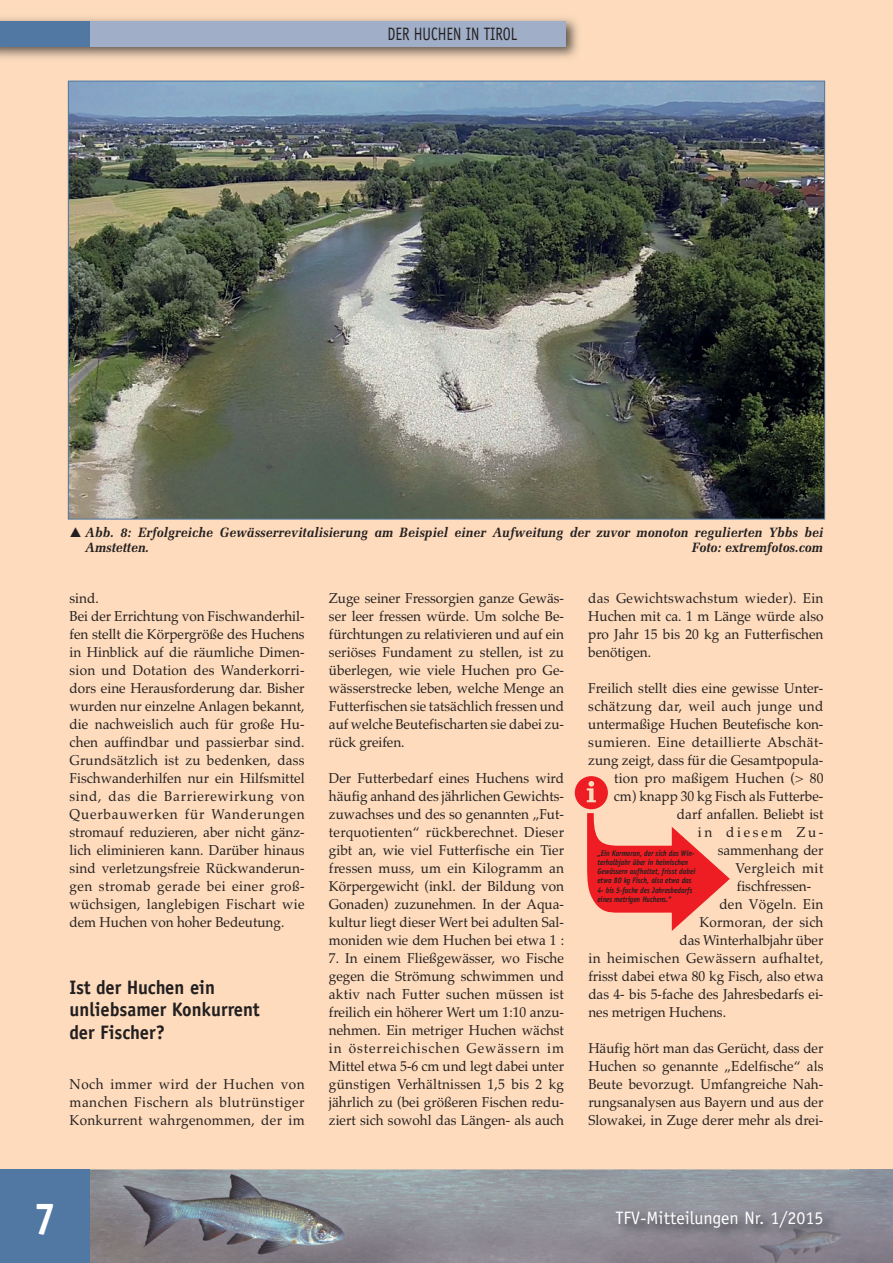
<style>
.page{position:relative;width:893px;height:1263px;background:#fddbbc}
.page>*{position:absolute;margin:0;border:0;box-sizing:border-box;transform-origin:0 0}
.t1{font:700 45px "Officina Sans";color:#fff;scale:.9 1}
.t2{font:700 19.5px/22.5px "Officina Sans";color:#231f20;scale:.95 1}
.t3{font:18px "Officina Sans";color:#fff}
.t4{font:18px "Officina Sans";color:#231f20;scale:.8 1}
.t5{font:14.25px/18px "Palatino";color:#231f20;text-align:justify;scale:.95 1}
.t6{font:14.25px "Palatino";letter-spacing:.03em;color:#231f20;scale:.95 1}
.t7{font:14.25px "Palatino";letter-spacing:.035em;color:#231f20;scale:.95 1}
.t8{font:14.25px "Palatino";letter-spacing:.025em;color:#231f20;scale:.95 1}
.t9{font:14.25px "Palatino";letter-spacing:.04em;color:#231f20;scale:.95 1}
.t10{font:14.25px "Palatino";letter-spacing:.2em;color:#231f20;scale:.95 1}
.t11{font:italic 700 13.5px/15px "Melior";letter-spacing:.005em;color:#231f20;scale:.93 1}
.t12{font:italic 700 8.1px/9.1px "Officina Sans";color:#231f20;scale:.87 1}
</style>
<div class="page">
<div style="left:0;top:1169px;width:89px;height:94px;background:#5078a2"></div>
<img style="left:89px;top:1169px;width:759px;height:94px">
<img style="left:0;top:18px;width:578px;height:40px">
<div style="left:82px;top:21px;width:484px;height:26px;background:#a0aec7"></div>
<div style="left:0;top:21px;width:89px;height:26px;background:#5078a2"></div>
<svg style="left:575px;top:776px;width:155px;height:155px"></svg>
<img style="left:70px;top:83px;width:753px;height:434px">
<p class="t4" style="left:387px;top:27px;width:164px">DER HUCHEN IN TIROL</p>
<p class="t11" style="left:85px;top:526px;width:795px">Abb. 8: Erfolgreiche Gewässerrevitalisierung am Beispiel einer Aufweitung der zuvor monoton regulierten Ybbs bei<br>Amstetten.</p>
<p class="t11" style="left:692px;top:541px;width:143px">Foto: extremfotos.com</p>
<p class="t5" style="left:70px;top:591px;width:249px;text-align:left">sind.<br>Bei der Errichtung von Fischwanderhil&shy;fen stellt die Körpergröße des Huchens in Hinblick auf die räumliche Dimen&shy;sion und Dotation des Wanderkorri&shy;dors eine Herausforderung dar. Bisher wurden nur einzelne Anlagen bekannt, die nachweislich auch für große Hu&shy;chen auffindbar und passierbar sind.<br>Grundsätzlich ist zu bedenken, dass Fischwanderhilfen nur ein Hilfsmittel sind, das die Barrierewirkung von Querbauwerken für Wanderungen stromauf reduzieren, aber nicht gänz&shy;lich eliminieren kann. Darüber hinaus sind verletzungsfreie Rückwanderun&shy;gen stromab gerade bei einer groß&shy;wüchsigen, langlebigen Fischart wie dem Huchen von hoher Bedeutung.</p>
<h2 class="t2" style="left:70px;top:978px;width:202px">Ist der Huchen ein unliebsamer Konkurrent der Fischer?</h2>
<p class="t5" style="left:70px;top:1077px;width:249px">Noch immer wird der Huchen von manchen Fischern als blutrünstiger Konkurrent wahrgenommen, der im</p>
<p class="t5" style="left:329px;top:591px;width:249px">Zuge seiner Fressorgien ganze Gewäs&shy;ser leer fressen würde. Um solche Be&shy;fürchtungen zu relativieren und auf ein seriöses Fundament zu stellen, ist zu überlegen, wie viele Huchen pro Ge&shy;wässerstrecke leben, welche Menge an Futterfischen sie tatsächlich fressen und auf welche Beutefischarten sie dabei zu&shy;rück greifen.</p>
<p class="t5" style="left:329px;top:771px;width:249px">Der Futterbedarf eines Huchens wird häufig anhand des jährlichen Gewichts&shy;zuwachses und des so genannten „Fut&shy;terquotienten“ rückberechnet. Dieser gibt an, wie viel Futterfische ein Tier fressen muss, um ein Kilogramm an Körpergewicht (inkl. der Bildung von Gonaden) zuzunehmen. In der Aqua&shy;kultur liegt dieser Wert bei adulten Sal&shy;moniden wie dem Huchen bei etwa 1 :</p>
<p class="t5" style="left:329px;top:951px;width:249px">7. In einem Fließgewässer, wo Fische gegen die Strömung schwimmen und aktiv nach Futter suchen müssen ist freilich ein höherer Wert um 1:10 anzu&shy;nehmen. Ein metriger Huchen wächst in österreichischen Gewässern im Mittel etwa 5-6 cm und legt dabei unter günstigen Verhältnissen 1,5 bis 2 kg jährlich zu (bei größeren Fischen redu&shy;ziert sich sowohl das Längen- als auch</p>
<p class="t5" style="left:588px;top:590px;width:249px">das Gewichtswachstum wieder). Ein Huchen mit ca. 1 m Länge würde also pro Jahr 15 bis 20 kg an Futterfischen benötigen.</p>
<p class="t5" style="left:588px;top:681px;width:249px">Freilich stellt dies eine gewisse Unter-</p>
<p class="t8" style="left:588px;top:700px;width:249px">schätzung dar, weil auch junge und</p>
<p class="t5" style="left:588px;top:717px;width:249px">untermaßige Huchen Beutefische kon-</p>
<p class="t6" style="left:588px;top:736px;width:249px">sumieren. Eine detaillierte Abschät-</p>
<p class="t5" style="left:588px;top:753px;width:249px">zung zeigt, dass für die Gesamtpopula-</p>
<p class="t5" style="left:614px;top:771px;width:222px">tion pro maßigem Huchen (&gt; 80</p>
<p class="t5" style="left:614px;top:789px;width:222px">cm) knapp 30 kg Fisch als Futterbe-</p>
<p class="t5" style="left:677px;top:807px;width:156px">darf anfallen. Beliebt ist</p>
<p class="t10" style="left:698px;top:826px;width:134px">in diesem Zu-</p>
<p class="t5" style="left:718px;top:843px;width:113px">sammenhang der</p>
<p class="t9" style="left:735px;top:862px;width:94px">Vergleich mit</p>
<p class="t5" style="left:737px;top:879px;width:80px">fischfressen-</p>
<p class="t5" style="left:719px;top:897px;width:111px">den Vögeln. Ein</p>
<p class="t5" style="left:699px;top:915px;width:132px">Kormoran, der sich</p>
<p class="t5" style="left:679px;top:933px;width:153px">das Winterhalbjahr über</p>
<p class="t7" style="left:588px;top:952px;width:249px">in heimischen Gewässern aufhaltet,</p>
<p class="t5" style="left:588px;top:969px;width:249px">frisst dabei etwa 80 kg Fisch, also etwa</p>
<p class="t5" style="left:588px;top:987px;width:249px">das 4- bis 5-fache des Jahresbedarfs ei-</p>
<p class="t5" style="left:588px;top:1005px;width:146px">nes metrigen Huchens.</p>
<p class="t5" style="left:588px;top:1041px;width:249px">Häufig hört man das Gerücht, dass der Huchen so genannte „Edelfische“ als Beute bevorzugt. Umfangreiche Nah&shy;rungsanalysen aus Bayern und aus der Slowakei, in Zuge derer mehr als drei-</p>
<p class="t12" style="left:597px;top:849px;width:114px">„Ein Kormoran, der sich das Win&shy;terhalbjahr über in heimischen<br>Gewässern aufhaltet, frisst dabei etwa 80 kg Fisch, also etwa das<br>4- bis 5-fache des Jahresbedarfs eines metrigen Huchens.“</p>
<h1 class="t1" style="left:33px;top:1202px;width:27px">7</h1>
<p class="t3" style="left:616px;top:1211px;width:209px">TFV-Mitteilungen Nr. 1/2015</p>
</div>
